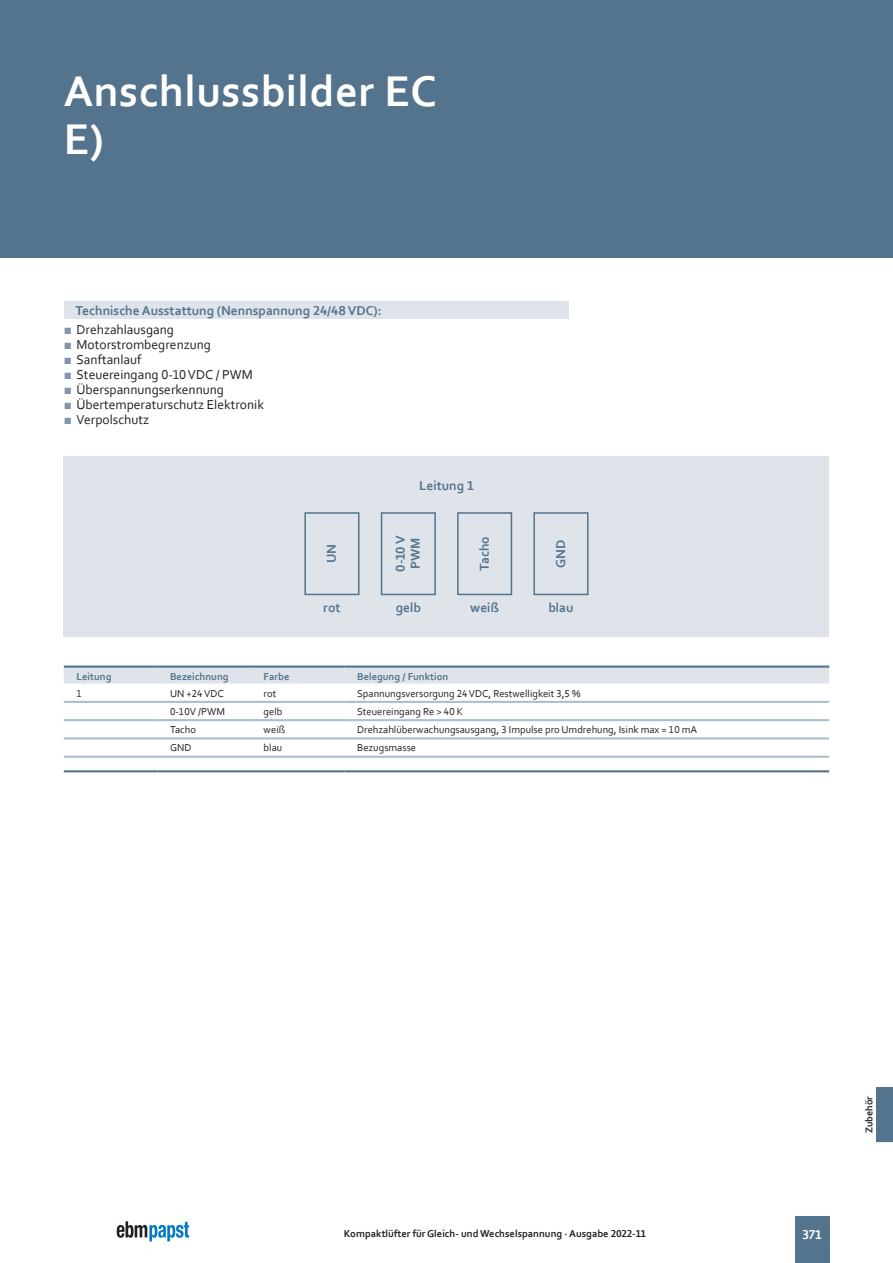
<style>
.page{position:relative;width:893px;height:1263px;background:#fff}
.page>*{position:absolute;margin:0;border:0;box-sizing:border-box;transform-origin:0 0}
.t1{font:700 45px/48px "Corbel";letter-spacing:.01em;color:#fff}
.t2{font:13.5px "Corbel";color:#231f20}
.t3{font:700 13.5px/15px "Corbel";color:#54738c}
.t4{font:700 13.5px "Corbel";color:#fff}
.t5{font:10.5px "Corbel";color:#231f20}
.t6{font:700 10.5px "Corbel";color:#231f20}
.t7{font:700 10.5px "Corbel";color:#54738c}
.t8{font:700 10.35px "Corbel";color:#231f20}
.s1{font-family:"Arial";font-weight:700;color:#7f96ac}
</style>
<div class="page">
<svg style="left:117px;top:1221px;width:72px;height:20px"></svg>
<div style="left:795px;top:1216px;width:34px;height:47px;background:#54738c"></div>
<div style="left:876px;top:1086px;width:17px;height:57px;background:#54738c"></div>
<svg style="left:876px;top:1086px;width:17px;height:1px"></svg>
<svg style="left:876px;top:1142px;width:17px;height:1px"></svg>
<div style="left:0;top:0;width:893px;height:257px;background:#54738c"></div>
<div style="left:64px;top:668px;width:765px;height:16px;background:#dee4ea"></div>
<hr style="left:64px;top:770px;width:93px;height:2px;background:#54738c">
<hr style="left:157px;top:770px;width:94px;height:2px;background:#54738c">
<hr style="left:251px;top:770px;width:93px;height:2px;background:#54738c">
<hr style="left:344px;top:770px;width:485px;height:2px;background:#54738c">
<hr style="left:64px;top:665px;width:93px;height:3px;background:#54738c">
<hr style="left:157px;top:665px;width:94px;height:3px;background:#54738c">
<hr style="left:251px;top:665px;width:93px;height:3px;background:#54738c">
<hr style="left:344px;top:665px;width:485px;height:3px;background:#54738c">
<hr style="left:64px;top:701px;width:93px;height:2px;background:#aebecd">
<hr style="left:157px;top:701px;width:94px;height:2px;background:#aebecd">
<hr style="left:251px;top:701px;width:93px;height:2px;background:#aebecd">
<hr style="left:344px;top:701px;width:485px;height:2px;background:#aebecd">
<hr style="left:64px;top:719px;width:93px;height:2px;background:#aebecd">
<hr style="left:157px;top:719px;width:94px;height:2px;background:#aebecd">
<hr style="left:251px;top:719px;width:93px;height:2px;background:#aebecd">
<hr style="left:344px;top:719px;width:485px;height:2px;background:#aebecd">
<hr style="left:64px;top:737px;width:93px;height:2px;background:#aebecd">
<hr style="left:157px;top:737px;width:94px;height:2px;background:#aebecd">
<hr style="left:251px;top:737px;width:93px;height:2px;background:#aebecd">
<hr style="left:344px;top:737px;width:485px;height:2px;background:#aebecd">
<hr style="left:64px;top:756px;width:93px;height:2px;background:#aebecd">
<hr style="left:157px;top:756px;width:94px;height:2px;background:#aebecd">
<hr style="left:251px;top:756px;width:93px;height:2px;background:#aebecd">
<hr style="left:344px;top:756px;width:485px;height:2px;background:#aebecd">
<div style="left:64px;top:302px;width:504px;height:17px;background:#dee4ea"></div>
<div style="left:64px;top:456px;width:765px;height:181px;background:#dee4ea"></div>
<div style="left:304px;top:512px;width:55px;height:83px;border:2px solid #54738c"></div>
<div style="left:381px;top:512px;width:55px;height:83px;border:2px solid #54738c"></div>
<div style="left:457px;top:512px;width:55px;height:83px;border:2px solid #54738c"></div>
<div style="left:533px;top:512px;width:55px;height:83px;border:2px solid #54738c"></div>
<h1 class="t1" style="left:64px;top:66px;width:375px">Anschlussbilder EC<br>E)</h1>
<p class="t3" style="left:75px;top:303px;width:308px">Technische Ausstattung (Nennspannung 24/48 VDC):</p>
<p class="t2" style="left:64px;top:322px;width:112px"><span class="s1">■</span> Drehzahlausgang</p>
<p class="t2" style="left:64px;top:337px;width:149px"><span class="s1">■</span> Motorstrombegrenzung</p>
<p class="t2" style="left:64px;top:352px;width:79px"><span class="s1">■</span> Sanftanlauf</p>
<p class="t2" style="left:64px;top:367px;width:191px"><span class="s1">■</span> Steuereingang 0-10 VDC / PWM</p>
<p class="t2" style="left:64px;top:382px;width:162px"><span class="s1">■</span> Überspannungserkennung</p>
<p class="t2" style="left:64px;top:397px;width:202px"><span class="s1">■</span> Übertemperaturschutz Elektronik</p>
<p class="t2" style="left:64px;top:412px;width:87px"><span class="s1">■</span> Verpolschutz</p>
<p class="t3" style="left:324px;top:563px;width:21px;rotate:-90deg">UN</p>
<p class="t3" style="left:323px;top:600px;width:19px">rot</p>
<p class="t3" style="left:419px;top:478px;width:56px">Leitung 1</p>
<p class="t3" style="left:392px;top:571px;width:37px;rotate:-90deg">0-10 V<br>PWM</p>
<p class="t3" style="left:396px;top:600px;width:27px">gelb</p>
<p class="t3" style="left:476px;top:571px;width:36px;rotate:-90deg">Tacho</p>
<p class="t3" style="left:470px;top:600px;width:30px">weiß</p>
<p class="t3" style="left:553px;top:568px;width:30px;rotate:-90deg">GND</p>
<p class="t3" style="left:548px;top:600px;width:27px">blau</p>
<p class="t7" style="left:77px;top:669px;width:36px">Leitung</p>
<p class="t7" style="left:170px;top:669px;width:60px">Bezeichnung</p>
<p class="t7" style="left:264px;top:669px;width:27px">Farbe</p>
<p class="t7" style="left:357px;top:669px;width:93px">Belegung / Funktion</p>
<p class="t5" style="left:77px;top:687px;width:7px">1</p>
<p class="t5" style="left:170px;top:687px;width:55px">UN +24 VDC</p>
<p class="t5" style="left:264px;top:687px;width:14px">rot</p>
<p class="t5" style="left:357px;top:687px;width:225px">Spannungsversorgung 24 VDC, Restwelligkeit 3,5 %</p>
<p class="t5" style="left:170px;top:705px;width:56px">0-10V /PWM</p>
<p class="t5" style="left:264px;top:705px;width:20px">gelb</p>
<p class="t5" style="left:357px;top:705px;width:108px">Steuereingang Re &gt; 40 K</p>
<p class="t5" style="left:170px;top:723px;width:27px">Tacho</p>
<p class="t5" style="left:264px;top:723px;width:23px">weiß</p>
<p class="t5" style="left:357px;top:723px;width:341px">Drehzahlüberwachungsausgang, 3 Impulse pro Umdrehung, Isink max = 10 mA</p>
<p class="t5" style="left:170px;top:741px;width:23px">GND</p>
<p class="t5" style="left:264px;top:741px;width:20px">blau</p>
<p class="t5" style="left:357px;top:741px;width:60px">Bezugsmasse</p>
<p class="t6" style="left:344px;top:1227px;width:304px">Kompaktlüfter für Gleich- und Wechselspannung · Ausgabe 2022-11</p>
<p class="t4" style="left:802px;top:1226px;width:21px">371</p>
<p class="t8" style="left:863px;top:1133px;width:38px;rotate:-90deg">Zubehör</p>
</div>
